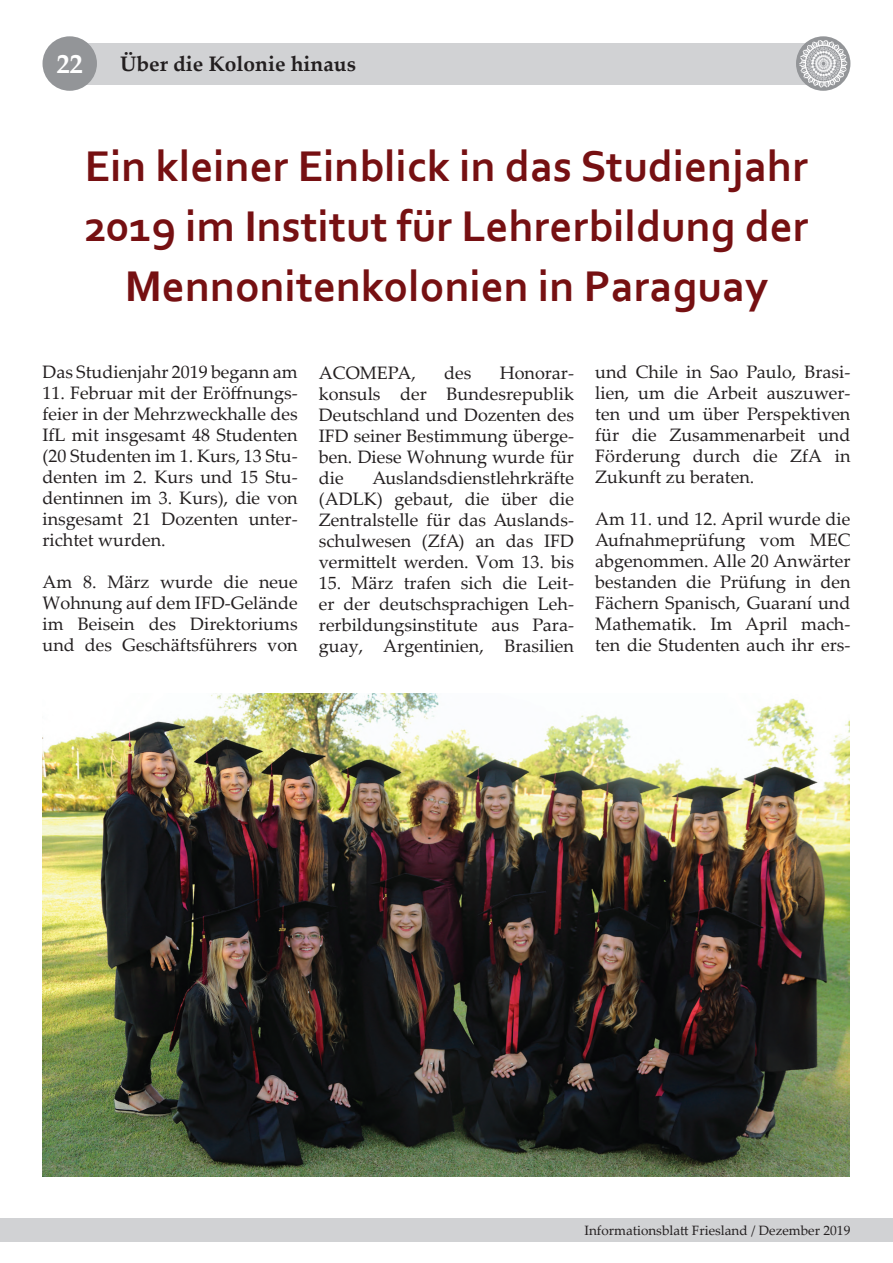
<style>
.page{position:relative;width:893px;height:1263px;background:#fff}
.page>*{position:absolute;margin:0;border:0;box-sizing:border-box;transform-origin:0 0}
.t1{font:700 45px/60px "Corbel";color:#761012;text-align:center}
.t2{font:700 27px "Palatino Linotype";color:#fff}
.t3{font:700 21px "Palatino Linotype";color:#231f20}
.t4{font:18px/21px "Palatino Linotype";color:#231f20;text-align:justify}
.t5{font:13.5px "Palatino Linotype";color:#231f20}
</style>
<div class="page">
<div style="left:0;top:1219px;width:893px;height:23px;background:#d1d2d4"></div>
<div style="left:70px;top:43px;width:753px;height:42px;background:#d1d2d4"></div>
<svg style="left:796px;top:36px;width:54px;height:55px;background:#bcbdbf"></svg>
<div style="left:43px;top:36px;width:54px;height:55px;background:#939598;border-radius:50%"></div>
<img style="left:799px;top:40px;width:19px;height:23px">
<img style="left:43px;top:694px;width:806px;height:483px">
<h2 class="t2" style="left:57px;top:45px;width:28px">22</h2>
<p class="t3" style="left:120px;top:49px;width:238px">Über die Kolonie hinaus</p>
<h1 class="t1" style="left:85px;top:135px;width:726px">Ein kleiner Einblick in das Studienjahr<br>2019 im Institut für Lehrerbildung der<br>Mennonitenkolonien in Paraguay</h1>
<p class="t4" style="left:43px;top:361px;width:257px">Das Studienjahr 2019 begann am</p>
<p class="t4" style="left:43px;top:382px;width:257px">11. Februar mit der Eröffnungs&shy;feier in der Mehrzweckhalle des IfL mit insgesamt 48 Studenten (20 Studenten im 1. Kurs, 13 Stu&shy;denten im 2. Kurs und 15 Stu&shy;dentinnen im 3. Kurs), die von insgesamt 21 Dozenten unter&shy;richtet wurden.</p>
<p class="t4" style="left:43px;top:571px;width:257px">Am 8. März wurde die neue Wohnung auf dem IFD-Gelände im Beisein des Direktoriums und des Geschäftsführers von</p>
<p class="t4" style="left:319px;top:361px;width:99px">ACOMEPA,</p>
<p class="t4" style="left:444px;top:361px;width:29px">des</p>
<p class="t4" style="left:319px;top:361px;width:257px;text-indent:181px">Honorar&shy;konsuls der Bundesrepublik Deutschland und Dozenten des IFD seiner Bestimmung überge&shy;ben. Diese Wohnung wurde für die</p>
<p class="t4" style="left:319px;top:466px;width:257px;text-indent:54px">Auslandsdienstlehrkräfte (ADLK) gebaut, die über die Zentralstelle für das Auslands&shy;schulwesen (ZfA) an das IFD vermittelt werden. Vom 13. bis</p>
<p class="t4" style="left:319px;top:571px;width:257px">15. März trafen sich die Leit&shy;er der deutschsprachigen Leh&shy;rerbildungsinstitute aus Para&shy;guay, Argentinien, Brasilien</p>
<p class="t4" style="left:595px;top:361px;width:257px">und Chile in Sao Paulo, Brasi&shy;lien, um die Arbeit auszuwer&shy;ten und um über Perspektiven für die Zusammenarbeit und Förderung durch die ZfA in Zukunft zu beraten.</p>
<p class="t4" style="left:595px;top:508px;width:257px">Am 11. und 12. April wurde die Aufnahmeprüfung vom MEC abgenommen. Alle 20 Anwärter bestanden die Prüfung in den Fächern Spanisch, Guaraní und Mathematik. Im April mach&shy;ten die Studenten auch ihr ers-</p>
<p class="t5" style="left:584px;top:1220px;width:267px">Informationsblatt Friesland / Dezember 2019</p>
</div>
